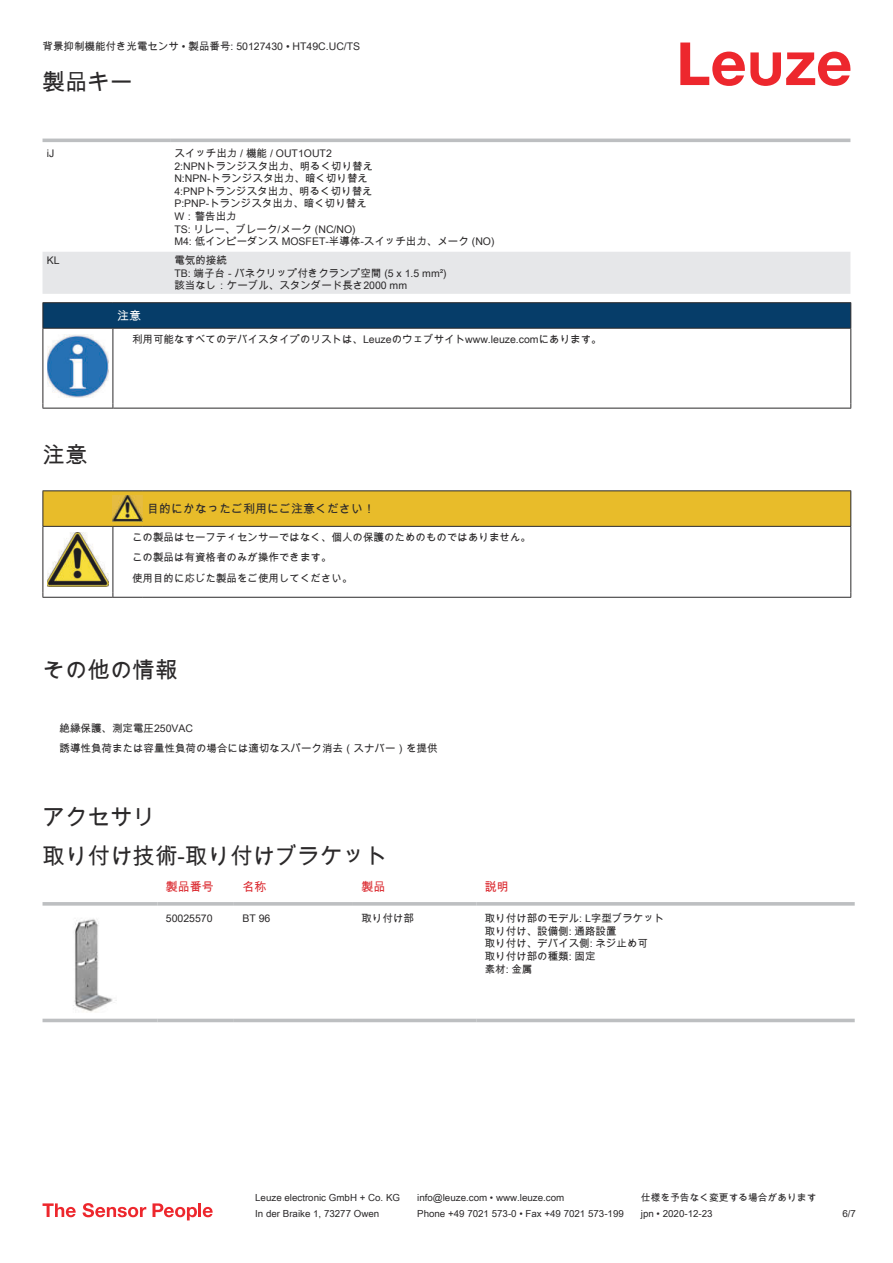
<style>
.page{position:relative;width:893px;height:1263px;background:#fff}
.page>*{position:absolute;margin:0;border:0;box-sizing:border-box;transform-origin:0 0}
.t1{font:22.5px/38.7px "Arial Unicode MS";color:#2b292a}
.t2{font:12px "Arial Unicode MS";color:#2b292a}
.t3{font:12px "Arial Unicode MS";color:#db2a30}
.t4{font:12px "Arial Unicode MS";color:#fff}
.t5{font:10.5px/12.6px "Arial Unicode MS";color:#2b292a}
.t6{font:9.75px "Arial Unicode MS";color:#2b292a}
</style>
<div class="page">
<svg style="left:680px;top:43px;width:170px;height:43px"></svg>
<svg style="left:43px;top:138px;width:807px;height:1px"></svg>
<div style="left:43px;top:252px;width:807px;height:42px;background:#e6e7e9"></div>
<hr style="left:43px;top:139px;width:127px;height:3px;background:#bdbfc1">
<hr style="left:170px;top:139px;width:680px;height:3px;background:#bdbfc1">
<div style="left:43px;top:1018px;width:812px;height:5px;background:#eeeeef"></div>
<svg style="left:43px;top:902px;width:114px;height:4px"></svg>
<svg style="left:157px;top:902px;width:77px;height:4px"></svg>
<svg style="left:234px;top:902px;width:119px;height:4px"></svg>
<svg style="left:353px;top:902px;width:123px;height:4px"></svg>
<svg style="left:476px;top:902px;width:379px;height:4px;background:#c3c5c7"></svg>
<hr style="left:43px;top:1019px;width:114px;height:3px;background:#bdbfc1">
<hr style="left:157px;top:1019px;width:77px;height:3px;background:#bdbfc1">
<hr style="left:234px;top:1019px;width:119px;height:3px;background:#bdbfc1">
<hr style="left:353px;top:1019px;width:123px;height:3px;background:#bdbfc1">
<hr style="left:476px;top:1019px;width:379px;height:3px;background:#bdbfc1">
<img style="left:73px;top:918px;width:44px;height:94px">
<svg style="left:43px;top:1203px;width:33px;height:14px"></svg>
<svg style="left:83px;top:1203px;width:63px;height:14px"></svg>
<svg style="left:153px;top:1203px;width:44px;height:17px"></svg>
<hr style="left:198px;top:1203px;width:3px;height:14px;background:#ed272d">
<svg style="left:203px;top:1207px;width:10px;height:10px"></svg>
<svg style="left:44px;top:329px;width:806px;height:79px"></svg>
<hr style="left:43px;top:302px;width:70px;height:1px;background:#2b292a">
<hr style="left:43px;top:328px;width:70px;height:1px;background:#2b292a">
<hr style="left:113px;top:302px;width:738px;height:1px;background:#2b292a">
<svg style="left:43px;top:303px;width:808px;height:25px;background:#063c67"></svg>
<hr style="left:113px;top:328px;width:738px;height:1px;background:#2b292a">
<hr style="left:43px;top:329px;width:1px;height:75px;background:#2b292a">
<hr style="left:113px;top:329px;width:1px;height:75px;background:#2b292a">
<hr style="left:850px;top:329px;width:1px;height:75px;background:#2b292a">
<hr style="left:43px;top:408px;width:70px;height:1px;background:#2b292a">
<hr style="left:113px;top:408px;width:738px;height:1px;background:#2b292a">
<img style="left:47px;top:335px;width:61px;height:62px">
<div style="left:115px;top:329px;width:734px;height:20px;background:#fff"></div>
<hr style="left:43px;top:490px;width:70px;height:1px;background:#2b292a">
<hr style="left:113px;top:490px;width:30px;height:1px;background:#2b292a">
<hr style="left:143px;top:490px;width:708px;height:1px;background:#2b292a">
<hr style="left:43px;top:597px;width:70px;height:1px;background:#2b292a">
<hr style="left:113px;top:597px;width:30px;height:1px;background:#2b292a">
<hr style="left:143px;top:597px;width:708px;height:1px;background:#2b292a">
<svg style="left:43px;top:491px;width:808px;height:106px"></svg>
<p class="t5" style="left:43px;top:40px;width:319px">背景抑制機能付き光電センサ • 製品番号: 50127430 • HT49C.UC/TS</p>
<h1 class="t1" style="left:43px;top:62px;width:91px">製品キー</h1>
<p class="t5" style="left:47px;top:147px;width:9px">iJ</p>
<p class="t5" style="left:174px;top:147px;width:322px">スイッチ出力 / 機能 / OUT1OUT2<br>2:NPNトランジスタ出力、明るく切り替え<br>N:NPN-トランジスタ出力、暗く切り替え<br>4:PNPトランジスタ出力、明るく切り替え<br>P:PNP-トランジスタ出力、暗く切り替え<br>W：警告出力<br>TS: リレー、ブレーク/メーク (NC/NO)<br>M4: 低インピーダンス MOSFET-半導体-スイッチ出力、メーク (NO)</p>
<p class="t5" style="left:47px;top:254px;width:14px">KL</p>
<p class="t5" style="left:174px;top:254px;width:274px">電気的接続<br>TB: 端子台 - バネクリップ付きクランプ空間 (5 x 1.5 mm²)該当なし：ケーブル、スタンダード長さ2000 mm</p>
<p class="t4" style="left:117px;top:307px;width:25px">注意</p>
<p class="t5" style="left:132px;top:333px;width:471px">利用可能なすべてのデバイスタイプのリストは、Leuzeのウェブサイトwww.leuze.comにあります。</p>
<h1 class="t1" style="left:43px;top:435px;width:46px">注意</h1>
<p class="t2" style="left:147px;top:500px;width:229px">目的にかなったご利用にご注意ください！</p>
<p class="t5" style="left:132px;top:527px;width:400px;line-height:20.2px">この製品はセーフティセンサーではなく、個人の保護のためのものではありません。この製品は有資格者のみが操作できます。<br>使用目的に応じた製品をご使用してください。</p>
<h1 class="t1" style="left:43px;top:650px;width:136px">その他の情報</h1>
<p class="t5" style="left:60px;top:718px;width:380px;line-height:20.2px">絶縁保護、測定電圧250VAC<br>誘導性負荷または容量性負荷の場合には適切なスパーク消去（スナバー）を提供</p>
<h1 class="t1" style="left:43px;top:797px;width:346px">アクセサリ<br>取り付け技術-取り付けブラケット</h1>
<p class="t3" style="left:166px;top:878px;width:49px">製品番号</p>
<p class="t3" style="left:242px;top:878px;width:25px">名称</p>
<p class="t3" style="left:361px;top:878px;width:25px">製品</p>
<p class="t3" style="left:485px;top:878px;width:25px">説明</p>
<p class="t5" style="left:166px;top:912px;width:48px">50025570</p>
<p class="t5" style="left:242px;top:912px;width:30px">BT 96</p>
<p class="t5" style="left:361px;top:912px;width:54px">取り付け部</p>
<p class="t5" style="left:485px;top:912px;width:181px">取り付け部のモデル: L字型ブラケット取り付け、設備側: 通路設置<br>取り付け、デバイス側: ネジ止め可<br>取り付け部の種類: 固定<br>素材: 金属</p>
<p class="t6" style="left:255px;top:1191px;width:146px">Leuze electronic GmbH + Co. KG</p>
<p class="t6" style="left:417px;top:1191px;width:149px">info@leuze.com • www.leuze.com</p>
<p class="t6" style="left:641px;top:1191px;width:177px">仕様を予告なく変更する場合があります</p>
<p class="t6" style="left:255px;top:1206px;width:126px">In der Braike 1, 73277 Owen</p>
<p class="t6" style="left:417px;top:1206px;width:208px">Phone +49 7021 573-0 • Fax +49 7021 573-199</p>
<p class="t6" style="left:641px;top:1206px;width:73px">jpn • 2020-12-23</p>
<p class="t6" style="left:842px;top:1206px;width:15px">6 /7</p>
</div>
